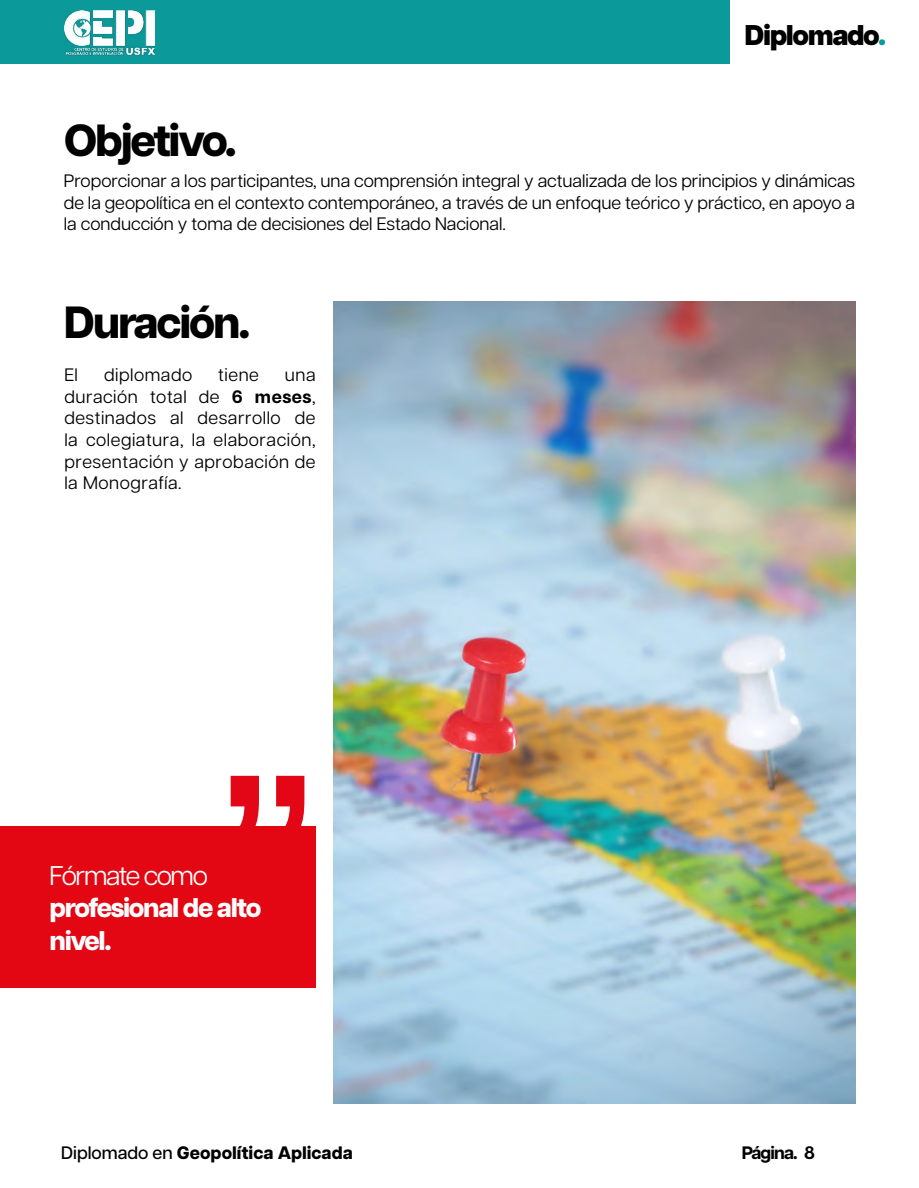
<style>
.page{position:relative;width:919px;height:1188px;background:#fff}
.page>*{position:absolute;margin:0;border:0;box-sizing:border-box;transform-origin:0 0}
.t1{font:300px "Arial";color:#e30617}
.t2{font:800 45px "Articulat CF";letter-spacing:-.05em;color:#000}
.t3{font:800 28.5px "Articulat CF";letter-spacing:-.05em;color:#000}
.t4{font:800 27px/32.4px "Articulat CF";letter-spacing:-.05em;color:#fff}
.t5{font:27px "Articulat CF";letter-spacing:-.05em;color:#fff}
.t6{font:18px/21.6px "Articulat CF";letter-spacing:.03em;color:#000;text-align:justify}
.t7{font:800 18px "Articulat CF";color:#000}
.t8{font:700 18px "Articulat CF";letter-spacing:-.05em;color:#000}
.s1{color:#0c999a}
.s2{font-weight:700}
.s3{font-weight:500}
</style>
<div class="page">
<div style="left:0;top:0;width:729px;height:64px;background:#0c999a"></div>
<img style="left:65px;top:10px;width:90px;height:46px">
<img style="left:333px;top:302px;width:522px;height:802px">
<div style="left:0;top:826px;width:315px;height:162px;background:#e30613"></div>
<h2 class="t2" style="left:64px;top:114px;width:174px">Objetivo.</h2>
<h3 class="t3" style="left:744px;top:18px;width:143px">Diplomado<span class="s1">.</span></h3>
<p class="t6" style="left:64px;top:170px;width:792px">Proporcionar a los participantes, una comprensión integral y actualizada de los principios y dinámicas de la geopolítica en el contexto contemporáneo, a través de un enfoque teórico y práctico, en apoyo a la conducción y toma de decisiones del Estado Nacional.</p>
<h2 class="t2" style="left:64px;top:296px;width:188px">Duración.</h2>
<p class="t6" style="left:64px;top:364px;width:15px">El</p>
<p class="t6" style="left:104px;top:364px;width:90px">diplomado</p>
<p class="t6" style="left:218px;top:364px;width:42px">tiene</p>
<p class="t6" style="left:64px;top:364px;width:253px;text-indent:220px">una duración total de <span class="s2">6 meses</span>, destinados al desarrollo de la colegiatura, la elaboración, presentación y aprobación de la Monografía.</p>
<h1 class="t1" style="left:218px;top:681px;width:101px">”</h1>
<h3 class="t5" style="left:50px;top:860px;width:160px">Fórmate como</h3>
<h3 class="t4" style="left:50px;top:894px;width:213px">profesional de alto nivel.</h3>
<p class="t7" style="left:61px;top:1142px;width:293px"><span class="s3">Diplomado en</span> Geopolítica Aplicada</p>
<p class="t8" style="left:741px;top:1142px;width:75px">Página. 8</p>
</div>
